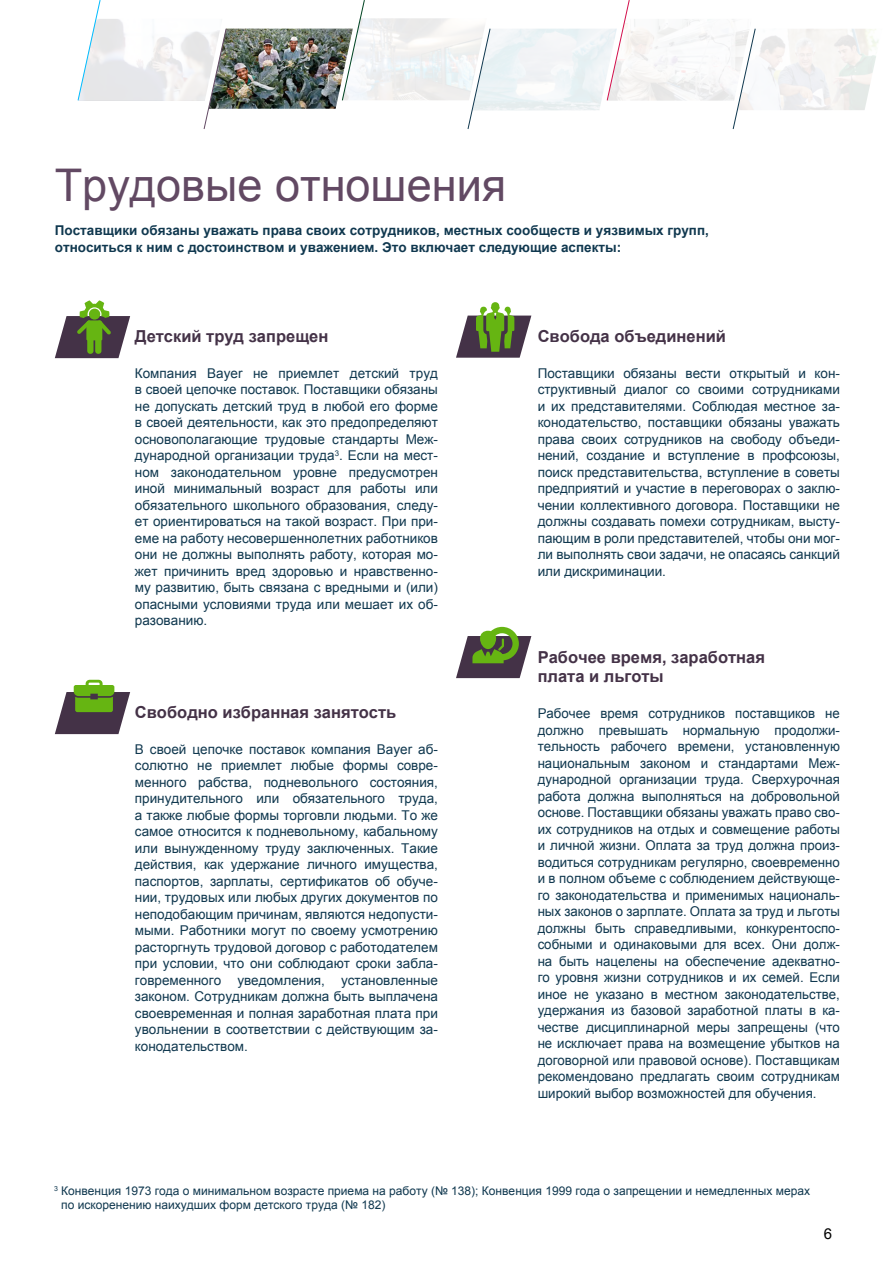
<style>
.page{position:relative;width:894px;height:1263px;background:#fff}
.page>*{position:absolute;margin:0;border:0;box-sizing:border-box;transform-origin:0 0}
.t1{font:45px "Arial";color:#624963}
.t2{font:700 16.5px/19.8px "Arial";color:#443247}
.t3{font:15px "Arial";color:#000}
.t4{font:13.5px/16.5px "Arial";color:#10384f;text-align:justify}
.t5{font:700 13.5px/16.5px "Arial";color:#10384f}
.t6{font:12px/14.4px "Arial";color:#10384f}
</style>
<div class="page">
<img style="left:227px;top:29px;width:114px;height:80px">
<svg style="left:77px;top:0;width:150px;height:129px"></svg>
<svg style="left:341px;top:0;width:538px;height:129px"></svg>
<svg style="left:55px;top:300px;width:75px;height:58px"></svg>
<svg style="left:55px;top:680px;width:75px;height:54px"></svg>
<svg style="left:456px;top:302px;width:75px;height:56px"></svg>
<svg style="left:456px;top:627px;width:75px;height:51px"></svg>
<h1 class="t1" style="left:55px;top:155px;width:453px">Трудовые отношения</h1>
<p class="t5" style="left:55px;top:223px;width:655px">Поставщики обязаны уважать права своих сотрудников, местных сообществ и уязвимых групп, относиться к ним с достоинством и уважением. Это включает следующие аспекты:</p>
<p class="t2" style="left:135px;top:327px;width:195px">Детский труд запрещен</p>
<p class="t4" style="left:135px;top:365px;width:304px">Компания Bayer не приемлет детский труд в своей цепочке поставок. Поставщики обязаны не допускать детский труд в любой его форме в своей деятельности, как это предопределяют основополагающие трудовые стандарты Меж&shy;дународной организации труда<sup>3</sup>. Если на мест&shy;ном законодательном уровне предусмотрен иной минимальный возраст для работы или обязательного школьного образования, следу&shy;ет ориентироваться на такой возраст. При при&shy;еме на работу несовершеннолетних работников они не должны выполнять работу, которая мо&shy;жет причинить вред здоровью и нравственно&shy;му развитию, быть связана с вредными и (или) опасными условиями труда или мешает их об&shy;разованию.</p>
<p class="t2" style="left:135px;top:703px;width:263px">Свободно избранная занятость</p>
<p class="t4" style="left:135px;top:740px;width:304px">В своей цепочке поставок компания Bayer аб&shy;солютно не приемлет любые формы совре&shy;менного рабства, подневольного состояния, принудительного или обязательного труда, а также любые формы торговли людьми. То же самое относится к подневольному, кабальному или вынужденному труду заключенных. Такие действия, как удержание личного имущества, паспортов, зарплаты, сертификатов об обуче&shy;нии, трудовых или любых других документов по неподобающим причинам, являются недопусти&shy;мыми. Работники могут по своему усмотрению расторгнуть трудовой договор с работодателем при условии, что они соблюдают сроки забла&shy;говременного уведомления, установленные законом. Сотрудникам должна быть выплачена своевременная и полная заработная плата при увольнении в соответствии с действующим за&shy;конодательством.</p>
<p class="t2" style="left:537px;top:327px;width:190px">Свобода объединений</p>
<p class="t4" style="left:537px;top:365px;width:304px">Поставщики обязаны вести открытый и кон&shy;структивный диалог со своими сотрудниками и их представителями. Соблюдая местное за&shy;конодательство, поставщики обязаны уважать права своих сотрудников на свободу объеди&shy;нений, создание и вступление в профсоюзы, поиск представительства, вступление в советы предприятий и участие в переговорах о заклю&shy;чении коллективного договора. Поставщики не должны создавать помехи сотрудникам, высту&shy;пающим в роли представителей, чтобы они мог&shy;ли выполнять свои задачи, не опасаясь санкций или дискриминации.</p>
<p class="t2" style="left:537px;top:647px;width:229px">Рабочее время, заработная плата и льготы</p>
<p class="t4" style="left:537px;top:705px;width:304px">Рабочее время сотрудников поставщиков не должно превышать нормальную продолжи&shy;тельность рабочего времени, установленную национальным законом и стандартами Меж&shy;дународной организации труда. Сверхурочная работа должна выполняться на добровольной основе. Поставщики обязаны уважать право сво&shy;их сотрудников на отдых и совмещение работы и личной жизни. Оплата за труд должна произ&shy;водиться сотрудникам регулярно, своевременно и в полном объеме с соблюдением действующе&shy;го законодательства и применимых националь&shy;ных законов о зарплате. Оплата за труд и льготы должны быть справедливыми, конкурентоспо&shy;собными и одинаковыми для всех. Они долж&shy;на быть нацелены на обеспечение адекватно&shy;го уровня жизни сотрудников и их семей. Если иное не указано в местном законодательстве, удержания из базовой заработной платы в ка&shy;честве дисциплинарной меры запрещены (что не исключает права на возмещение убытков на договорной или правовой основе). Поставщикам рекомендовано предлагать своим сотрудникам широкий выбор возможностей для обучения.</p>
<p class="t6" style="left:61px;top:1183px;width:750px;text-indent:-7px"><sup>3</sup> Конвенция 1973 года о минимальном возрасте приема на работу (№ 138); Конвенция 1999 года о запрещении и немедленных мерах по искоренению наихудших форм детского труда (№ 182)</p>
<p class="t3" style="left:823px;top:1224px;width:10px">6</p>
</div>
